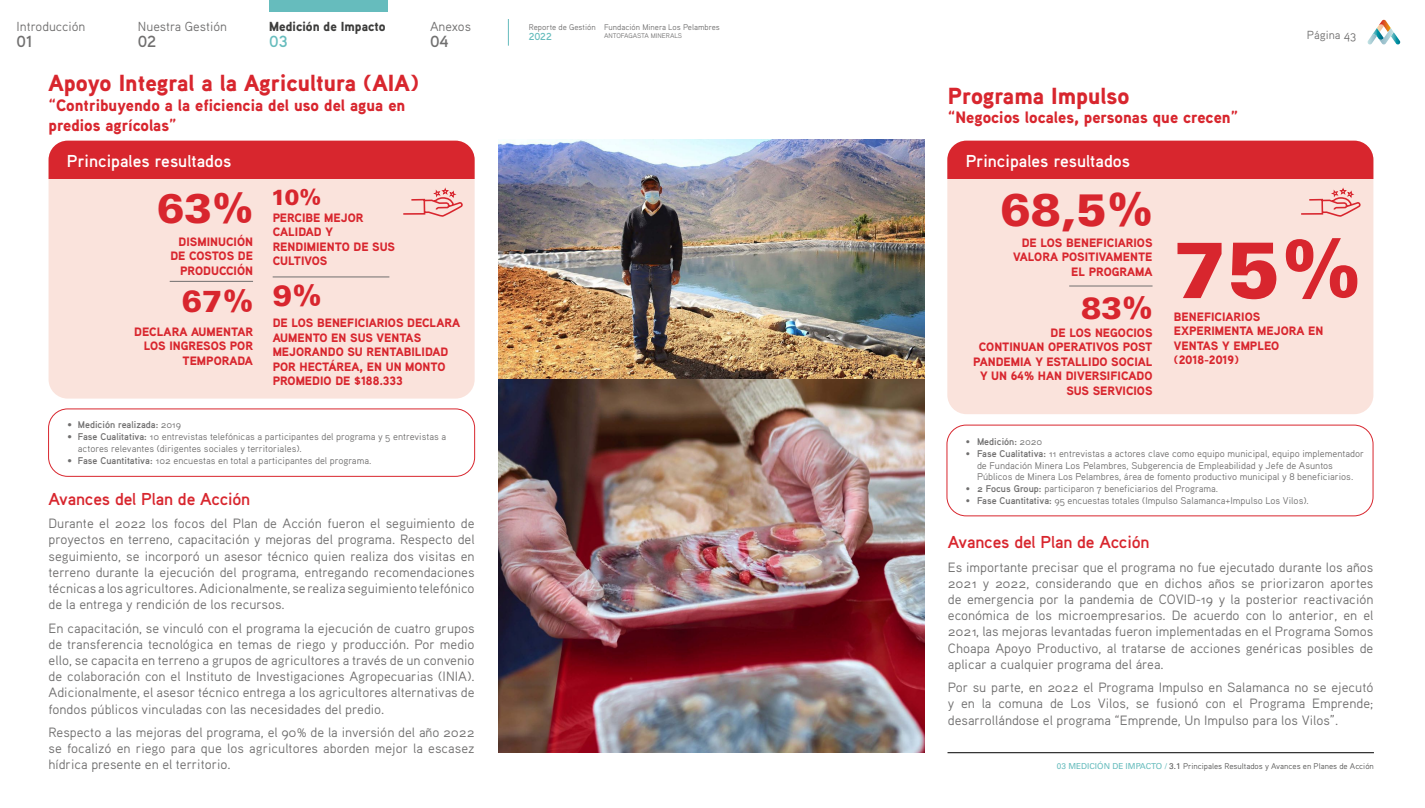
<style>
.page{position:relative;width:1425px;height:808px;background:#fff}
.page>*{position:absolute;margin:0;border:0;box-sizing:border-box;transform-origin:0 0}
.t1{font:900 79.88px "Univers LT Std";color:#d8262e}
.t2{font:900 45.53px "Univers LT Std";color:#d8262e}
.t3{font:900 41.03px "Univers LT Std";color:#d8262e}
.t4{font:900 30.53px "Univers LT Std";color:#d8262e}
.t5{font:900 23.25px "Aaux Pro";color:#d8262e}
.t6{font:900 21.9px "Univers LT Std";color:#d8262e}
.t7{font:700 17.25px "Aaux Pro";letter-spacing:-.01em;color:#d8262e}
.t8{font:700 17.25px "Aaux Pro";color:#fff}
.t9{font:900 16.5px/19.8px "Aaux Pro";color:#d8262e}
.t10{font:700 16.12px "Aaux Pro";color:#706f6f}
.t11{font:700 16.12px "Aaux Pro";color:#66bcbd}
.t12{font:13.5px/16.2px "Aaux Pro Regular OSF";color:#706f6f;text-align:justify}
.t13{font:13.12px "Aaux Pro Regular OSF";color:#706f6f}
.t14{font:900 13.12px "Aaux Pro";color:#3c3c3b}
.t15{font:900 12.15px/14.5px "Aaux Pro";color:#d8262e;text-align:right}
.t16{font:11.7px "Aaux Pro Regular OSF";color:#706f6f}
.t17{font:700 10.12px "Aaux Pro";color:#66bcbd}
.t18{font:9.75px/11.7px "Aaux Pro Regular OSF";color:#706f6f}
.t19{font:9.75px "Aaux Pro Bold OSF";color:#706f6f}
.t20{font:8.25px "Aaux Pro Regular OSF";color:#575756}
.t21{font:8.25px "Aaux Pro Regular OSF";color:#706f6f}
.t22{font:6.75px "Aaux Pro Regular OSF";color:#706f6f}
.s1{font-family:"Aaux Pro Regular OSF"}
.s2{font-family:"Aaux Pro Bold OSF"}
.s3{font-family:"Univers LT Std";color:#66bcbd}
.s4{font-family:"Univers LT Std"}
</style>
<div class="page">
<svg style="left:1367px;top:20px;width:33px;height:24px"></svg>
<svg style="left:508px;top:19px;width:1px;height:27px"></svg>
<div style="left:269px;top:0;width:118px;height:12px;background:#66bcbd"></div>
<hr style="left:947px;top:752px;width:426px;height:1px;background:#000">
<div style="left:49px;top:141px;width:425px;height:258px;background:#fae3dc;border-radius:19px"></div>
<div style="left:49px;top:141px;width:425px;height:38px;background:#d8262e"></div>
<div style="left:48px;top:408px;width:427px;height:69px;border:1px solid #d8262e;border-radius:19px"></div>
<div style="left:946px;top:425px;width:427px;height:91px;border:1px solid #d8262e;border-radius:19px"></div>
<div style="left:947px;top:141px;width:426px;height:273px;background:#fae3dc;border-radius:19px"></div>
<div style="left:947px;top:141px;width:426px;height:38px;background:#d8262e"></div>
<hr style="left:1069px;top:286px;width:83px;height:1px;background:#706f6f">
<hr style="left:170px;top:281px;width:83px;height:1px;background:#706f6f">
<hr style="left:273px;top:277px;width:116px;height:1px;background:#706f6f">
<svg style="left:403px;top:188px;width:60px;height:29px"></svg>
<svg style="left:1301px;top:188px;width:60px;height:29px"></svg>
<img style="left:498px;top:140px;width:426px;height:613px">
<p class="t13" style="left:17px;top:18px;width:70px">Introducción</p>
<p class="t13" style="left:138px;top:18px;width:91px">Nuestra Gestión</p>
<p class="t14" style="left:269px;top:18px;width:118px">Medición de Impacto</p>
<p class="t13" style="left:430px;top:18px;width:42px">Anexos</p>
<p class="t10" style="left:17px;top:31px;width:18px">01</p>
<p class="t10" style="left:138px;top:31px;width:20px">02</p>
<p class="t11" style="left:269px;top:31px;width:20px">03</p>
<p class="t10" style="left:430px;top:31px;width:20px">04</p>
<p class="t21" style="left:529px;top:22px;width:68px">Reporte de Gestión</p>
<p class="t17" style="left:529px;top:30px;width:24px">2022</p>
<p class="t21" style="left:604px;top:22px;width:117px">Fundación Minera Los Pelambres</p>
<p class="t22" style="left:604px;top:32px;width:80px">ANTOFAGASTA MINERALS</p>
<p class="t16" style="left:1306px;top:27px;width:51px">Página 43</p>
<h3 class="t5" style="left:49px;top:68px;width:372px">Apoyo Integral a la Agricultura (AIA)</h3>
<p class="t9" style="left:49px;top:95px;width:358px">“Contribuyendo a la eficiencia del uso del agua en predios agrícolas”</p>
<p class="t8" style="left:67px;top:149px;width:166px">Principales resultados</p>
<p class="t8" style="left:965px;top:149px;width:166px">Principales resultados</p>
<h2 class="t2" style="left:1000px;top:181px;width:153px">68,5%</h2>
<p class="t15" style="left:1013px;top:235px;width:141px">DE LOS BENEFICIARIOS<br>VALORA POSITIVAMENTE<br>EL PROGRAMA</p>
<h3 class="t5" style="left:947px;top:81px;width:183px">Programa Impulso</h3>
<p class="t9" style="left:947px;top:107px;width:292px">“Negocios locales, personas que crecen”</p>
<h3 class="t6" style="left:271px;top:183px;width:51px">10%</h3>
<h3 class="t3" style="left:157px;top:183px;width:97px">63%</h3>
<p class="t15" style="left:170px;top:234px;width:84px">DISMINUCIÓN<br>DE COSTOS DE<br>PRODUCCIÓN</p>
<p class="t15" style="left:273px;top:210px;width:124px;text-align:left">PERCIBE MEJOR<br>CALIDAD Y<br>RENDIMIENTO DE SUS<br>CULTIVOS</p>
<h1 class="t1" style="left:1173px;top:219px;width:188px">75%</h1>
<h3 class="t4" style="left:182px;top:282px;width:141px">67% <sup>9%</sup></h3>
<h3 class="t4" style="left:1081px;top:288px;width:73px">83%</h3>
<p class="t15" style="left:1173px;top:309px;width:151px;text-align:left">BENEFICIARIOS<br>EXPERIMENTA MEJORA EN<br>VENTAS Y EMPLEO (2018-2019)</p>
<p class="t15" style="left:273px;top:315px;width:189px;text-align:left">DE LOS BENEFICIARIOS DECLARA<br>AUMENTO EN SUS VENTAS<br>MEJORANDO SU RENTABILIDAD<br>POR HECTÁREA, EN UN MONTO<br>PROMEDIO DE $188.333</p>
<p class="t15" style="left:134px;top:324px;width:120px">DECLARA AUMENTAR<br>LOS INGRESOS POR<br>TEMPORADA</p>
<p class="t15" style="left:973px;top:325px;width:181px">DE LOS NEGOCIOS<br>CONTINUAN OPERATIVOS POST<br>PANDEMIA Y ESTALLIDO SOCIAL<br>Y UN 64% HAN DIVERSIFICADO<br>SUS SERVICIOS</p>
<p class="t19" style="left:67px;top:419px;width:115px">• Medición realizada: <span class="s1">2019</span></p>
<p class="t18" style="left:78px;top:431px;width:370px;text-indent:-11px"><span class="s2">• Fase Cualitativa:</span> 10 entrevistas telefónicas a participantes del programa y 5 entrevistas a actores relevantes (dirigentes sociales y territoriales).</p>
<p class="t18" style="left:67px;top:454px;width:306px"><span class="s2">• Fase Cuantitativa:</span> 102 encuestas en total a participantes del programa.</p>
<p class="t19" style="left:965px;top:435px;width:78px"><span class="s1">•</span> Medición: <span class="s1">2020</span></p>
<p class="t18" style="left:977px;top:447px;width:388px;text-indent:-11px">• <span class="s2">Fase Cualitativa:</span> 11 entrevistas a actores clave como equipo municipal, equipo implementador de Fundación Minera Los Pelambres, Subgerencia de Empleabilidad y Jefe de Asuntos<br>Públicos de Minera Los Pelambres, área de fomento productivo municipal y 8 beneficiarios.</p>
<p class="t18" style="left:965px;top:482px;width:254px">• <span class="s2">2 Focus Group:</span> participaron 7 beneficiarios del Programa.</p>
<p class="t7" style="left:49px;top:488px;width:203px">Avances del Plan de Acción</p>
<p class="t18" style="left:965px;top:494px;width:345px">• <span class="s2">Fase Cuantitativa:</span> 95 encuestas totales (Impulso Salamanca+Impulso Los Vilos).</p>
<p class="t12" style="left:49px;top:515px;width:427px">Durante el 2022 los focos del Plan de Acción fueron el seguimiento de proyectos en terreno, capacitación y mejoras del programa. Respecto del seguimiento, se incorporó un asesor técnico quien realiza dos visitas en terreno durante la ejecución del programa, entregando recomendaciones técnicas a los agricultores. Adicionalmente, se realiza seguimiento telefónico de la entrega y rendición de los recursos.</p>
<p class="t12" style="left:49px;top:619px;width:427px">En capacitación, se vinculó con el programa la ejecución de cuatro grupos de transferencia tecnológica en temas de riego y producción. Por medio ello, se capacita en terreno a grupos de agricultores a través de un convenio de colaboración con el Instituto de Investigaciones Agropecuarias (INIA).<br>Adicionalmente, el asesor técnico entrega a los agricultores alternativas de fondos públicos vinculadas con las necesidades del predio.</p>
<p class="t12" style="left:49px;top:724px;width:427px">Respecto a las mejoras del programa, el 90% de la inversión del año 2022 se focalizó en riego para que los agricultores aborden mejor la escasez hídrica presente en el territorio.</p>
<p class="t7" style="left:947px;top:531px;width:203px">Avances del Plan de Acción</p>
<p class="t12" style="left:947px;top:558px;width:427px">Es importante precisar que el programa no fue ejecutado durante los años 2021 y 2022, considerando que en dichos años se priorizaron aportes de emergencia por la pandemia de COVID-19 y la posterior reactivación económica de los microempresarios. De acuerdo con lo anterior, en el 2021, las mejoras levantadas fueron implementadas en el Programa Somos Choapa Apoyo Productivo, al tratarse de acciones genéricas posibles de aplicar a cualquier programa del área.</p>
<p class="t12" style="left:947px;top:679px;width:427px">Por su parte, en 2022 el Programa Impulso en Salamanca no se ejecutó y en la comuna de Los Vilos, se fusionó con el Programa Emprende; desarrollándose el programa “Emprende, Un Impulso para los Vilos”.</p>
<p class="t20" style="left:1057px;top:761px;width:318px"><span class="s3">03 MEDICIÓN DE IMPACTO /</span> <span class="s4">3.1</span> Principales Resultados y Avances en Planes de Acción</p>
</div>
